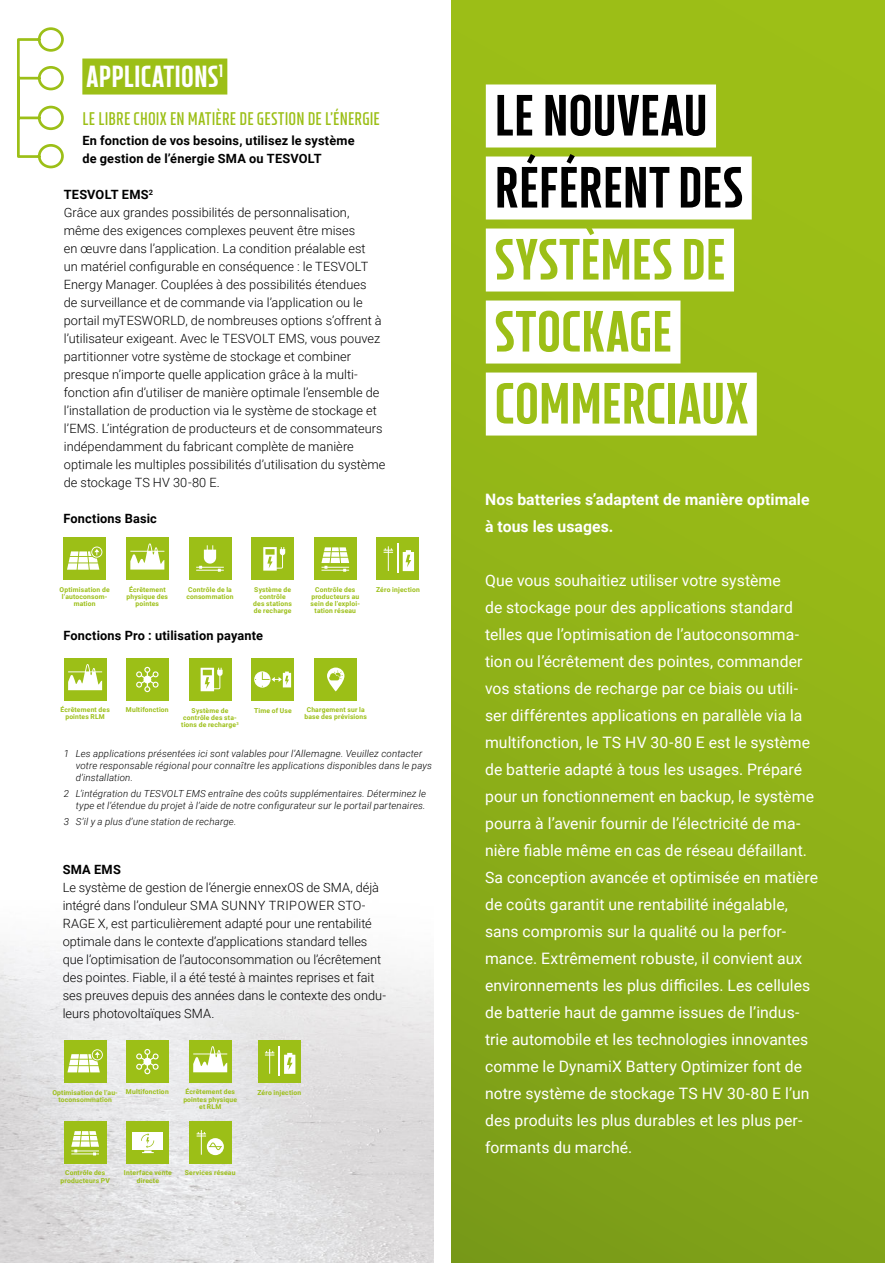
<style>
.page{position:relative;width:885px;height:1263px;background:#fff}
.page>*{position:absolute;margin:0;border:0;box-sizing:border-box;transform-origin:0 0}
.t1{font:900 condensed 57px/72px "XXII Neue Norm";letter-spacing:.01em;color:#9cbf17}
.t2{font:900 condensed 57px/72px "XXII Neue Norm";letter-spacing:.005em;color:#000}
.t3{font:900 condensed 30px "XXII Neue Norm";letter-spacing:.005em;color:#fff}
.t4{font:700 condensed 18px "XXII Neue Norm";letter-spacing:.01em;color:#9cbf17}
.t5{font:15.75px/27px "Roboto";letter-spacing:.005em;color:#fff}
.t6{font:700 15.75px/27px "Roboto";letter-spacing:.005em;color:#fff}
.t7{font:300 12.75px/18px "Roboto";color:#000}
.t8{font:700 12.75px/18px "Roboto";letter-spacing:.015em;color:#000}
.t9{font:italic 300 9.75px/12px "Roboto";letter-spacing:.02em;color:#000}
.t10{font:700 6.75px/7.2px "Roboto";letter-spacing:.025em;color:#9cbf17;text-align:center}
.s1{font-weight:700}
</style>
<div class="page">
<img style="left:0;top:537px;width:433px;height:726px">
<div style="left:451px;top:0;width:433px;height:1263px;background:linear-gradient(to bottom,#a1c317,#80a218)"></div>
<div style="left:486px;top:84px;width:230px;height:63px;background:#fff"></div>
<div style="left:486px;top:156px;width:265px;height:63px;background:#fff"></div>
<div style="left:486px;top:228px;width:248px;height:63px;background:#fff"></div>
<div style="left:486px;top:300px;width:194px;height:63px;background:#fff"></div>
<div style="left:486px;top:372px;width:270px;height:63px;background:#fff"></div>
<svg style="left:17px;top:27px;width:47px;height:142px"></svg>
<div style="left:82px;top:59px;width:145px;height:36px;background:#9cbf17"></div>
<div style="left:189px;top:538px;width:42px;height:42px;background:#9cbf17"></div>
<svg style="left:196px;top:545px;width:28px;height:27px"></svg>
<div style="left:314px;top:538px;width:42px;height:42px;background:#9cbf17"></div>
<svg style="left:321px;top:547px;width:28px;height:25px"></svg>
<div style="left:376px;top:538px;width:43px;height:42px;background:#9cbf17"></div>
<svg style="left:383px;top:546px;width:10px;height:25px"></svg>
<svg style="left:402px;top:550px;width:12px;height:21px"></svg>
<hr style="left:397px;top:543px;width:1px;height:30px;background:#fff">
<div style="left:126px;top:538px;width:43px;height:42px;background:#9cbf17"></div>
<svg style="left:130px;top:543px;width:34px;height:27px"></svg>
<div style="left:63px;top:538px;width:43px;height:42px;background:#9cbf17"></div>
<svg style="left:67px;top:546px;width:35px;height:24px"></svg>
<div style="left:251px;top:538px;width:43px;height:42px;background:#9cbf17"></div>
<svg style="left:263px;top:547px;width:22px;height:24px"></svg>
<div style="left:64px;top:658px;width:42px;height:43px;background:#9cbf17"></div>
<svg style="left:68px;top:664px;width:34px;height:26px"></svg>
<div style="left:189px;top:658px;width:42px;height:43px;background:#9cbf17"></div>
<svg style="left:200px;top:668px;width:22px;height:23px"></svg>
<div style="left:126px;top:658px;width:43px;height:43px;background:#9cbf17"></div>
<svg style="left:136px;top:667px;width:23px;height:25px"></svg>
<div style="left:314px;top:658px;width:43px;height:43px;background:#9cbf17"></div>
<svg style="left:327px;top:667px;width:17px;height:24px"></svg>
<div style="left:251px;top:658px;width:43px;height:43px;background:#9cbf17"></div>
<svg style="left:254px;top:671px;width:37px;height:17px"></svg>
<div style="left:64px;top:1121px;width:42px;height:43px;background:#9cbf17"></div>
<svg style="left:71px;top:1131px;width:28px;height:24px"></svg>
<div style="left:258px;top:1040px;width:42px;height:43px;background:#9cbf17"></div>
<svg style="left:265px;top:1049px;width:9px;height:25px"></svg>
<svg style="left:284px;top:1053px;width:11px;height:21px"></svg>
<hr style="left:279px;top:1046px;width:1px;height:30px;background:#fff">
<div style="left:189px;top:1040px;width:42px;height:43px;background:#9cbf17"></div>
<svg style="left:193px;top:1046px;width:34px;height:26px"></svg>
<div style="left:64px;top:1040px;width:42px;height:43px;background:#9cbf17"></div>
<svg style="left:67px;top:1049px;width:36px;height:23px"></svg>
<div style="left:126px;top:1040px;width:43px;height:43px;background:#9cbf17"></div>
<svg style="left:136px;top:1049px;width:23px;height:25px"></svg>
<div style="left:189px;top:1121px;width:42px;height:43px;background:#9cbf17"></div>
<svg style="left:196px;top:1130px;width:28px;height:25px"></svg>
<div style="left:127px;top:1121px;width:42px;height:43px;background:#9cbf17"></div>
<div style="left:132px;top:1132px;width:31px;height:17px;background:#fff"></div>
<svg style="left:141px;top:1133px;width:13px;height:20px"></svg>
<h2 class="t3" style="left:87px;top:59px;width:138px">APPLICATIONS<sup>1</sup></h2>
<h3 class="t4" style="left:82px;top:108px;width:299px">LE LIBRE CHOIX EN MATIÈRE DE GESTION DE L’ÉNERGIE</h3>
<p class="t8" style="left:82px;top:132px;width:274px">En fonction de vos besoins, utilisez le système de gestion de l’énergie SMA ou TESVOLT</p>
<p class="t7" style="left:64px;top:186px;width:323px"><span class="s1">TESVOLT EMS</span><sup>2<br></sup>Grâce aux grandes possibilités de personnalisation, même des exigences complexes peuvent être mises<br>en œuvre dans l’application. La condition préalable est<br>un matériel configurable en conséquence : le TESVOLT Energy Manager. Couplées à des possibilités étendues<br>de surveillance et de commande via l’application ou le portail myTESWORLD, de nombreuses options s’offrent à l’utilisateur exigeant. Avec le TESVOLT EMS, vous pouvez partitionner votre système de stockage et combiner presque n’importe quelle application grâce à la multi&shy;fonction afin d’utiliser de manière optimale l’ensemble de l’installation de production via le système de stockage et l’EMS. L’intégration de producteurs et de consommateurs indépendamment du fabricant complète de manière optimale les multiples possibilités d’utilisation du système de stockage TS HV 30-80 E.</p>
<p class="t8" style="left:63px;top:510px;width:95px">Fonctions Basic</p>
<p class="t10" style="left:60px;top:586px;width:52px">Optimisation de l’autoconsom&shy;mation</p>
<p class="t10" style="left:127px;top:586px;width:43px">Écrêtement physique des pointes</p>
<p class="t10" style="left:253px;top:586px;width:40px">Système de contrôle des stations de recharge</p>
<p class="t10" style="left:186px;top:586px;width:49px;text-align:left">Contrôle de la consommation</p>
<p class="t10" style="left:310px;top:586px;width:51px">Contrôle des producteurs au sein de l’exploi&shy;tation réseau</p>
<p class="t10" style="left:376px;top:586px;width:45px">Zéro injection</p>
<p class="t8" style="left:63px;top:626px;width:201px">Fonctions Pro : utilisation payante</p>
<p class="t10" style="left:60px;top:707px;width:51px">Écrêtement des pointes RLM</p>
<p class="t10" style="left:181px;top:707px;width:59px">Système de contrôle des sta&shy;tions de recharge<sup>3</sup></p>
<p class="t10" style="left:126px;top:707px;width:44px">Multifonction</p>
<p class="t10" style="left:254px;top:707px;width:39px">Time of Use</p>
<p class="t10" style="left:304px;top:707px;width:64px">Chargement sur la base des prévisions</p>
<p class="t9" style="left:76px;top:748px;width:357px;text-indent:-12px">1 Les applications présentées ici sont valables pour l’Allemagne. Veuillez contacter votre responsable régional pour connaître les applications disponibles dans le pays d’installation.</p>
<p class="t9" style="left:64px;top:787px;width:364px;text-align:right">2 L’intégration du TESVOLT EMS entraîne des coûts supplémentaires. Déterminez le type et l’étendue du projet à l’aide de notre configurateur sur le portail partenaires.</p>
<p class="t9" style="left:64px;top:817px;width:174px">3 S’il y a plus d’une station de recharge.</p>
<p class="t8" style="left:63px;top:861px;width:60px">SMA EMS</p>
<p class="t7" style="left:63px;top:878px;width:325px">Le système de gestion de l’énergie ennexOS de SMA, déjà intégré dans l’onduleur SMA SUNNY TRIPOWER STO-RAGE X, est particulièrement adapté pour une rentabilité optimale dans le contexte d’applications standard telles que l’optimisation de l’autoconsommation ou l’écrêtement des pointes. Fiable, il a été testé à maintes reprises et fait ses preuves depuis des années dans le contexte des ondu&shy;leurs photovoltaïques SMA.</p>
<p class="t10" style="left:52px;top:1089px;width:67px">Optimisation de l’au&shy;toconsommation</p>
<p class="t10" style="left:126px;top:1089px;width:44px">Multifonction</p>
<p class="t10" style="left:183px;top:1089px;width:55px">Écrêtement des pointes physique et RLM</p>
<p class="t10" style="left:257px;top:1089px;width:45px">Zéro injection</p>
<p class="t10" style="left:60px;top:1170px;width:51px">Contrôle des producteurs PV</p>
<p class="t10" style="left:124px;top:1170px;width:49px">Interface vente directe</p>
<p class="t10" style="left:185px;top:1170px;width:52px">Services réseau</p>
<h1 class="t2" style="left:494px;top:80px;width:250px">LE NOUVEAU<br>RÉFÉRENT DES</h1>
<h1 class="t1" style="left:494px;top:224px;width:255px">SYSTÈMES DE<br>STOCKAGE<br>COMMERCIAUX</h1>
<p class="t6" style="left:485px;top:487px;width:326px">Nos batteries s’adaptent de manière optimale à tous les usages.</p>
<p class="t5" style="left:485px;top:568px;width:334px">Que vous souhaitiez utiliser votre système<br>de stockage pour des applications standard telles que l’optimisation de l’autoconsomma&shy;tion ou l’écrêtement des pointes, commander vos stations de recharge par ce biais ou utili&shy;ser différentes applications en parallèle via la multifonction, le TS HV 30-80 E est le système de batterie adapté à tous les usages. Préparé pour un fonctionnement en backup, le système pourra à l’avenir fournir de l’électricité de ma&shy;nière fiable même en cas de réseau défaillant.<br>Sa conception avancée et optimisée en matière de coûts garantit une rentabilité inégalable, sans compromis sur la qualité ou la perfor&shy;mance. Extrêmement robuste, il convient aux environnements les plus difficiles. Les cellules de batterie haut de gamme issues de l’indus&shy;trie automobile et les technologies innovantes comme le DynamiX Battery Optimizer font de notre système de stockage TS HV 30-80 E l’un des produits les plus durables et les plus per&shy;formants du marché.</p>
</div>
